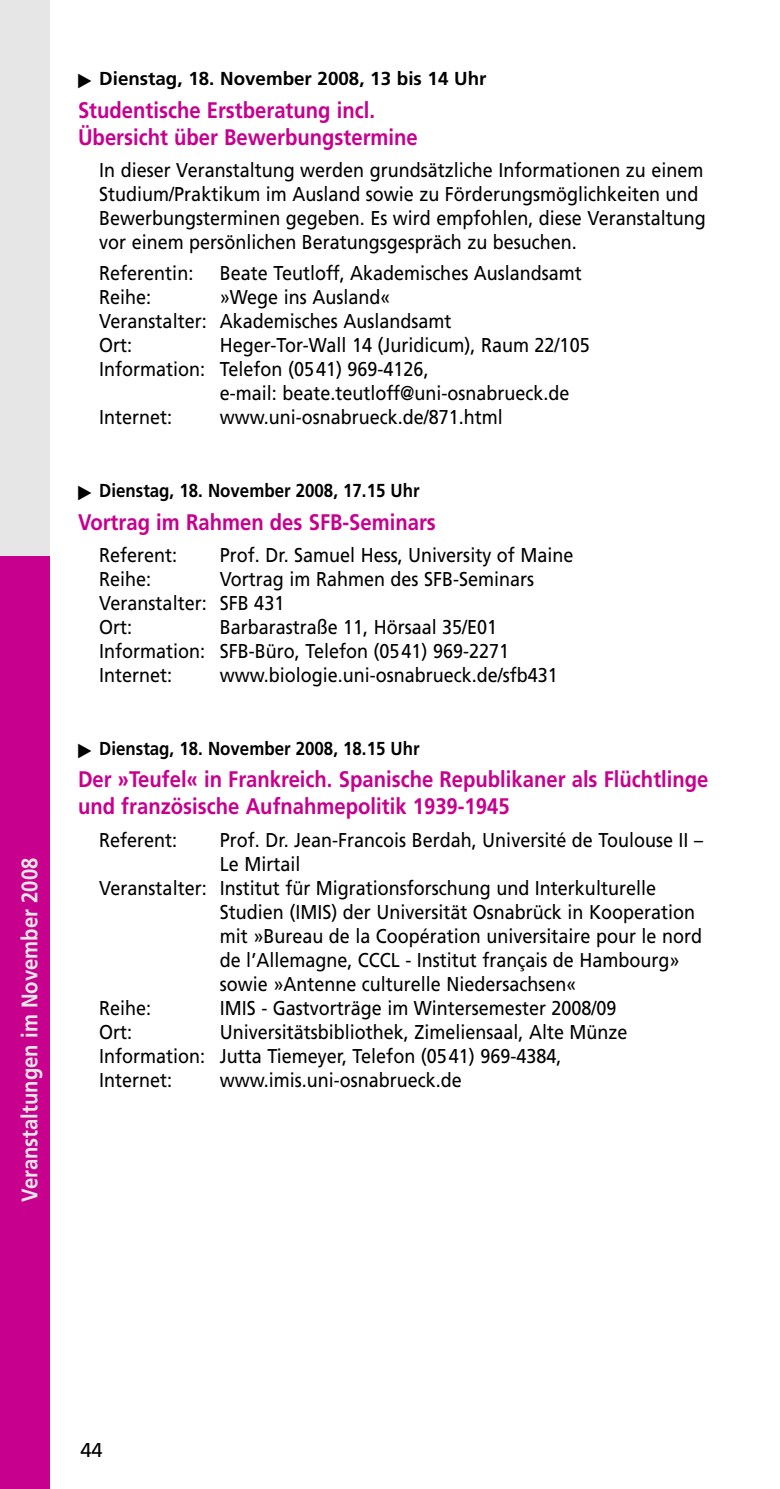
<style>
.page{position:relative;width:780px;height:1489px;background:#fff}
.page>*{position:absolute;margin:0;border:0;box-sizing:border-box;transform-origin:0 0}
.t1{font:700 22.5px/27px "Frutiger";color:#c7008d;scale:.9 1}
.t2{font:700 22.5px "Frutiger";color:#e6e6e6;scale:.9 1}
.t3{font:20px/24px "Frutiger";color:#000;scale:.9 1}
.t4{font:20px "Frutiger";color:#000}
.t5{font:700 18.75px "Frutiger";color:#000;scale:.9 1}
.t6{font:700 18.75px "Frutiger";color:#000}
.s1{font-family:"Universal Newswith Comm Pi";font-weight:400;font-size:15px}
</style>
<div class="page">
<div style="left:0;top:0;width:50px;height:1488px;background:#e6e6e6"></div>
<div style="left:0;top:556px;width:50px;height:932px;background:#c7008d"></div>
<p class="t2" style="left:21px;top:1201px;width:383px;rotate:-90deg">Veranstaltungen im November 2008</p>
<p class="t6" style="left:78px;top:71px;width:410px"><span class="s1">-</span> Dienstag, 18. November 2008, 13 bis 14 Uhr</p>
<p class="t1" style="left:78px;top:98px;width:379px">Studentische Erstberatung incl.<br>Übersicht über Bewerbungstermine</p>
<p class="t3" style="left:99px;top:159px;width:675px">In dieser Veranstaltung werden grundsätzliche Informationen zu einem Studium/Praktikum im Ausland sowie zu Förderungsmöglichkeiten und Bewerbungsterminen gegeben. Es wird empfohlen, diese Veranstaltung vor einem persönlichen Beratungsgespräch zu besuchen.</p>
<p class="t3" style="left:99px;top:263px;width:106px">Referentin:</p>
<p class="t3" style="left:220px;top:263px;width:404px">Beate Teutloff, Akademisches Auslandsamt</p>
<p class="t3" style="left:99px;top:287px;width:59px">Reihe:</p>
<p class="t3" style="left:99px;top:287px;width:393px;text-indent:120px">»Wege ins Ausland«<br>Veranstalter: Akademisches Auslandsamt<br>Ort:</p>
<p class="t3" style="left:220px;top:335px;width:412px">Heger-Tor-Wall 14 (Juridicum), Raum 22/105</p>
<p class="t3" style="left:99px;top:359px;width:367px">Information: Telefon (0541) 969-4126,</p>
<p class="t3" style="left:220px;top:383px;width:390px">e-mail: beate.teutloff@uni-osnabrueck.de</p>
<p class="t3" style="left:99px;top:407px;width:83px">Internet:</p>
<p class="t3" style="left:220px;top:407px;width:316px">www.uni-osnabrueck.de/871.html</p>
<p class="t5" style="left:78px;top:483px;width:381px"><span class="s1">-</span> Dienstag, 18. November 2008, 17.15 Uhr</p>
<p class="t1" style="left:78px;top:510px;width:399px">Vortrag im Rahmen des SFB-Seminars</p>
<p class="t3" style="left:99px;top:544px;width:88px">Referent:</p>
<p class="t3" style="left:220px;top:544px;width:394px">Prof. Dr. Samuel Hess, University of Maine</p>
<p class="t3" style="left:99px;top:568px;width:59px">Reihe:</p>
<p class="t3" style="left:99px;top:568px;width:484px;text-indent:120px">Vortrag im Rahmen des SFB-Seminars<br>Veranstalter: SFB 431<br>Ort:</p>
<p class="t3" style="left:99px;top:616px;width:457px;text-indent:120px">Barbarastraße 11, Hörsaal 35/E01<br>Information: SFB-Büro, Telefon (0541) 969-2271<br>Internet:</p>
<p class="t3" style="left:220px;top:664px;width:377px">www.biologie.uni-osnabrueck.de/sfb431</p>
<p class="t5" style="left:78px;top:740px;width:381px"><span class="s1">-</span> Dienstag, 18. November 2008, 18.15 Uhr</p>
<p class="t1" style="left:78px;top:767px;width:702px">Der »Teufel« in Frankreich. Spanische Republikaner als Flüchtlinge und französische Aufnahmepolitik 1939-1945</p>
<p class="t3" style="left:99px;top:829px;width:88px">Referent:</p>
<p class="t3" style="left:220px;top:829px;width:538px">Prof. Dr. Jean-Francois Berdah, Université de Toulouse II –</p>
<p class="t3" style="left:220px;top:853px;width:91px">Le Mirtail</p>
<p class="t3" style="left:99px;top:877px;width:620px">Veranstalter: Institut für Migrationsforschung und Interkulturelle</p>
<p class="t3" style="left:220px;top:901px;width:529px">Studien (IMIS) der Universität Osnabrück in Kooperation</p>
<p class="t3" style="left:220px;top:925px;width:537px">mit »Bureau de la Coopération universitaire pour le nord</p>
<p class="t3" style="left:220px;top:949px;width:512px">de l’Allemagne, CCCL - Institut français de Hambourg»</p>
<p class="t3" style="left:220px;top:973px;width:398px">sowie »Antenne culturelle Niedersachsen«</p>
<p class="t3" style="left:99px;top:997px;width:59px">Reihe:</p>
<p class="t3" style="left:220px;top:997px;width:442px">IMIS - Gastvorträge im Wintersemester 2008/09</p>
<p class="t3" style="left:99px;top:1021px;width:38px">Ort:</p>
<p class="t3" style="left:99px;top:1021px;width:588px;text-indent:120px">Universitätsbibliothek, Zimeliensaal, Alte Münze<br>Information: Jutta Tiemeyer, Telefon (0541) 969-4384,<br>Internet:</p>
<p class="t3" style="left:220px;top:1069px;width:270px">www.imis.uni-osnabrueck.de</p>
<p class="t4" style="left:80px;top:1441px;width:24px">44</p>
</div>
